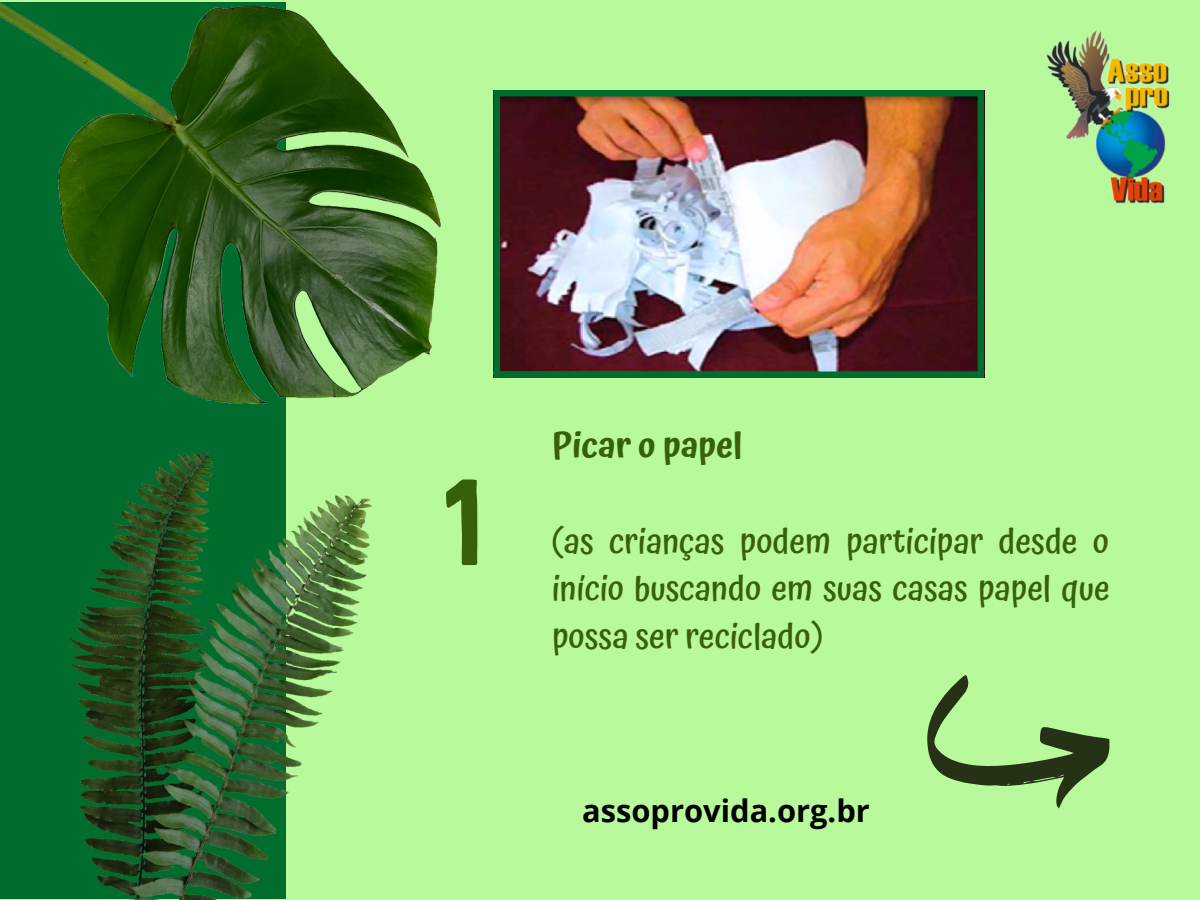
<style>
.page{position:relative;width:1200px;height:900px;background:#b8fa9b}
.page>*{position:absolute;margin:0;border:0;box-sizing:border-box;transform-origin:0 0}
.t1{font:120px "Bobby Jones";color:#37600c}
.t2{font:500 34.4px/47.8px "Atma";color:#37600c;text-align:justify}
.t3{font:600 34.4px "Atma";color:#37600c}
.t4{font:700 30.8px "Open Sans";color:#000}
</style>
<div class="page">
<svg style="left:927px;top:675px;width:183px;height:134px"></svg>
<div style="left:0;top:2px;width:286px;height:897px;background:#006d2f"></div>
<img style="left:70px;top:451px;width:301px;height:449px">
<img style="left:0;top:3px;width:441px;height:401px">
<img style="left:1047px;top:31px;width:123px;height:172px">
<img style="left:494px;top:90px;width:490px;height:288px">
<h1 class="t1" style="left:441px;top:447px;width:42px">1</h1>
<p class="t3" style="left:552px;top:425px;width:192px">Picar o papel</p>
<p class="t2" style="left:552px;top:517px;width:559px">(as crianças podem participar desde o início buscando em suas casas papel que possa ser reciclado)</p>
<p class="t4" style="left:582px;top:789px;width:289px">assoprovida.org.br</p>
</div>
